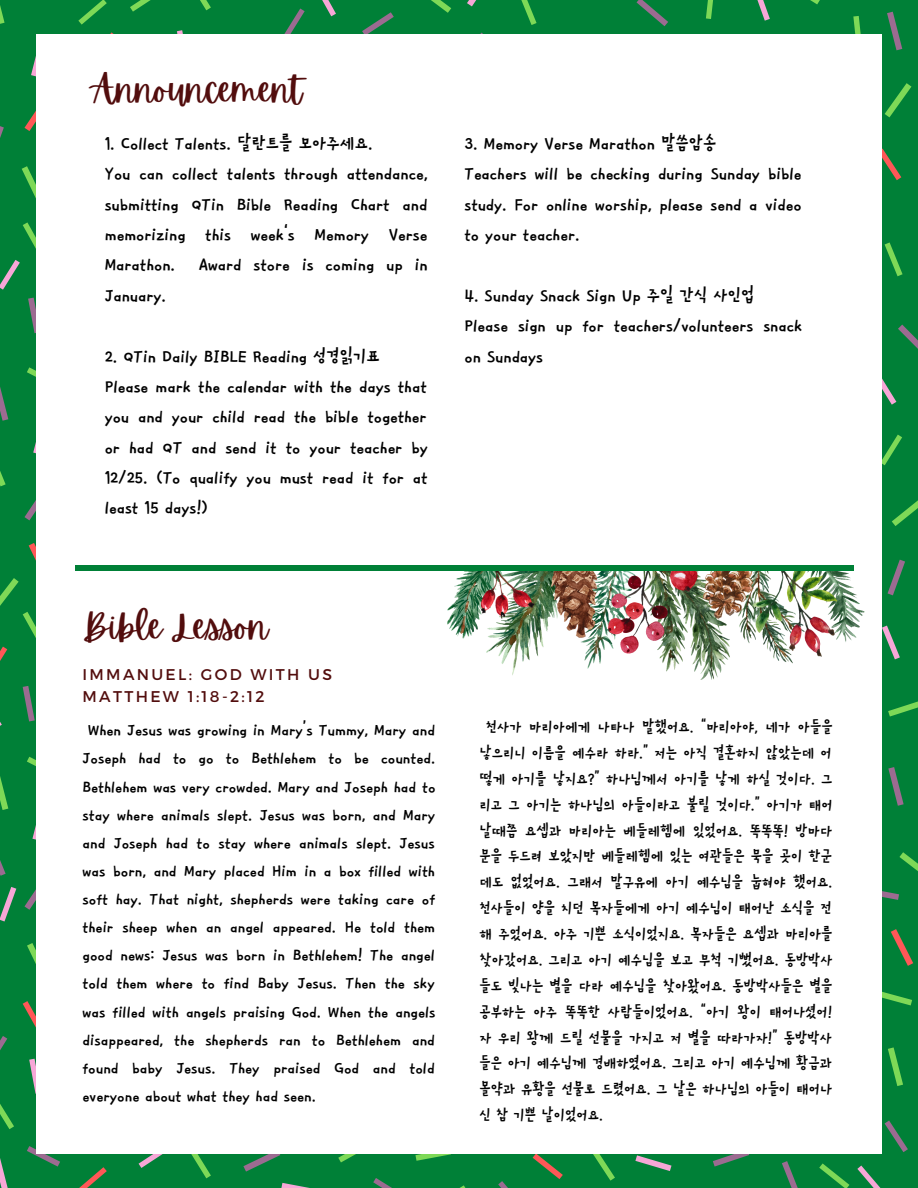
<style>
.page{position:relative;width:918px;height:1188px;background:#008037}
.page>*{position:absolute;margin:0;border:0;box-sizing:border-box;transform-origin:0 0}
.t1{font:35.55px "Apricots";color:#520d0d}
.t2{font:22.2px/30.3px "TT Cheotsarang R";color:#000}
.t3{font:20.4px/28.2px "TT Cheotsarang R";color:#000;text-align:justify}
.t4{font:18.9px/25.8px "TT Cheotsarang R";color:#000;text-align:justify}
.t5{font:15.6px/21.3px "Montserrat";letter-spacing:.15em;color:#520d0d}
</style>
<div class="page">
<svg style="left:28px;top:298px;width:9px;height:35px"></svg>
<svg style="left:0;top:126px;width:4px;height:12px"></svg>
<svg style="left:0;top:387px;width:8px;height:34px"></svg>
<svg style="left:23px;top:686px;width:12px;height:35px"></svg>
<svg style="left:25px;top:485px;width:12px;height:35px"></svg>
<svg style="left:888px;top:767px;width:16px;height:39px"></svg>
<svg style="left:888px;top:560px;width:17px;height:35px"></svg>
<svg style="left:898px;top:325px;width:20px;height:24px"></svg>
<svg style="left:498px;top:1181px;width:10px;height:7px"></svg>
<svg style="left:782px;top:1161px;width:16px;height:27px"></svg>
<svg style="left:713px;top:1154px;width:36px;height:13px"></svg>
<svg style="left:0;top:1036px;width:7px;height:14px"></svg>
<svg style="left:25px;top:875px;width:12px;height:35px"></svg>
<svg style="left:0;top:860px;width:6px;height:16px"></svg>
<svg style="left:243px;top:1154px;width:37px;height:18px"></svg>
<svg style="left:373px;top:1178px;width:19px;height:10px"></svg>
<svg style="left:885px;top:1121px;width:23px;height:31px"></svg>
<svg style="left:27px;top:1146px;width:33px;height:21px"></svg>
<svg style="left:362px;top:12px;width:32px;height:22px"></svg>
<svg style="left:284px;top:9px;width:21px;height:25px"></svg>
<svg style="left:887px;top:12px;width:15px;height:38px"></svg>
<svg style="left:881px;top:888px;width:18px;height:12px"></svg>
<svg style="left:637px;top:0;width:31px;height:26px"></svg>
<svg style="left:31px;top:39px;width:6px;height:38px"></svg>
<svg style="left:177px;top:30px;width:6px;height:4px"></svg>
<svg style="left:33px;top:415px;width:4px;height:39px"></svg>
<svg style="left:882px;top:626px;width:18px;height:33px"></svg>
<svg style="left:635px;top:1155px;width:36px;height:16px"></svg>
<svg style="left:32px;top:802px;width:5px;height:38px"></svg>
<svg style="left:29px;top:1059px;width:8px;height:35px"></svg>
<svg style="left:0;top:887px;width:16px;height:35px"></svg>
<svg style="left:281px;top:1183px;width:29px;height:5px"></svg>
<svg style="left:0;top:1158px;width:8px;height:30px"></svg>
<svg style="left:857px;top:1166px;width:24px;height:22px"></svg>
<svg style="left:139px;top:1154px;width:24px;height:14px"></svg>
<svg style="left:322px;top:0;width:14px;height:16px"></svg>
<svg style="left:467px;top:0;width:9px;height:6px"></svg>
<svg style="left:757px;top:0;width:13px;height:21px"></svg>
<svg style="left:25px;top:96px;width:12px;height:35px"></svg>
<svg style="left:23px;top:1001px;width:14px;height:33px"></svg>
<svg style="left:533px;top:1154px;width:30px;height:25px"></svg>
<svg style="left:79px;top:1167px;width:28px;height:21px"></svg>
<svg style="left:881px;top:149px;width:20px;height:31px"></svg>
<svg style="left:891px;top:929px;width:22px;height:37px"></svg>
<svg style="left:0;top:5px;width:5px;height:19px"></svg>
<svg style="left:22px;top:166px;width:15px;height:37px"></svg>
<svg style="left:0;top:222px;width:37px;height:68px"></svg>
<svg style="left:78px;top:0;width:29px;height:25px"></svg>
<svg style="left:130px;top:0;width:21px;height:12px"></svg>
<svg style="left:200px;top:0;width:11px;height:10px"></svg>
<svg style="left:0;top:543px;width:37px;height:134px"></svg>
<svg style="left:27px;top:367px;width:10px;height:21px"></svg>
<svg style="left:0;top:471px;width:6px;height:15px"></svg>
<svg style="left:881px;top:372px;width:21px;height:93px"></svg>
<svg style="left:892px;top:500px;width:26px;height:26px"></svg>
<svg style="left:885px;top:242px;width:18px;height:34px"></svg>
<svg style="left:0;top:776px;width:8px;height:34px"></svg>
<svg style="left:27px;top:943px;width:10px;height:37px"></svg>
<svg style="left:0;top:1104px;width:14px;height:25px"></svg>
<svg style="left:27px;top:757px;width:10px;height:20px"></svg>
<svg style="left:338px;top:1154px;width:18px;height:8px"></svg>
<svg style="left:593px;top:1154px;width:22px;height:27px"></svg>
<svg style="left:888px;top:1047px;width:15px;height:39px"></svg>
<svg style="left:819px;top:1163px;width:30px;height:25px"></svg>
<svg style="left:415px;top:1154px;width:36px;height:7px"></svg>
<svg style="left:191px;top:1154px;width:20px;height:24px"></svg>
<svg style="left:885px;top:83px;width:26px;height:34px"></svg>
<svg style="left:810px;top:0;width:10px;height:4px"></svg>
<svg style="left:521px;top:0;width:16px;height:25px"></svg>
<svg style="left:431px;top:0;width:20px;height:13px"></svg>
<svg style="left:853px;top:16px;width:8px;height:18px"></svg>
<svg style="left:881px;top:991px;width:31px;height:14px"></svg>
<svg style="left:888px;top:701px;width:30px;height:16px"></svg>
<svg style="left:899px;top:852px;width:19px;height:19px"></svg>
<svg style="left:706px;top:0;width:7px;height:19px"></svg>
<div style="left:37px;top:34px;width:844px;height:1120px;background:#fff"></div>
<div style="left:76px;top:565px;width:777px;height:6px;background:#008037"></div>
<img style="left:448px;top:571px;width:417px;height:108px">
<h1 class="t1" style="left:92px;top:69px;width:212px">Announcement</h1>
<p class="t2" style="left:105px;top:127px;width:324px">1. Collect Talents. 달란트를 모아주세요.<br>You can collect talents through attendance, submitting QTin Bible Reading Chart and memorizing this week's Memory Verse Marathon. Award store is coming up in January.</p>
<p class="t2" style="left:105px;top:340px;width:325px">2. QTin Daily BIBLE Reading 성경읽기표 Please mark the calendar with the days that you and your child read the bible together or had QT and send it to your teacher by 12/25. (To qualify you must read it for at least 15 days!)</p>
<p class="t2" style="left:464px;top:127px;width:339px">3. Memory Verse Marathon 말씀암송<br>Teachers will be checking during Sunday bible study. For online worship, please send a video to your teacher.</p>
<p class="t2" style="left:464px;top:279px;width:339px">4. Sunday Snack Sign Up 주일 간식 사인업<br>Please sign up for teachers/volunteers snack on Sundays</p>
<h1 class="t1" style="left:83px;top:606px;width:187px">Bible Lesson</h1>
<p class="t5" style="left:83px;top:663px;width:251px">IMMANUEL: GOD WITH US<br>MATTHEW 1:18-2:12</p>
<p class="t3" style="left:83px;top:715px;width:354px">When Jesus was growing in Mary’s Tummy, Mary and Joseph had to go to Bethlehem to be counted.<br>Bethlehem was very crowded. Mary and Joseph had to stay where animals slept. Jesus was born, and Mary and Joseph had to stay where animals slept. Jesus was born, and Mary placed Him in a box filled with soft hay. That night, shepherds were taking care of their sheep when an angel appeared. He told them good news: Jesus was born in Bethlehem! The angel told them where to find Baby Jesus. Then the sky was filled with angels praising God. When the angels disappeared, the shepherds ran to Bethlehem and found baby Jesus. They praised God and told everyone about what they had seen.</p>
<p class="t4" style="left:479px;top:713px;width:355px;text-indent:6px">천사가 마리아에게 나타나 말했어요. “마리아야, 네가 아들을 낳으리니 이름을 예수라 하라.” 저는 아직 결혼하지 않았는데 어 떻게 아기를 낳지요?” 하나님께서 아기를 낳게 하실 것이다. 그 리고 그 아기는 하나님의 아들이라고 불릴 것이다.” 아기가 태어 날때쯤 요셉과 마리아는 베들레헴에 있었어요. 똑똑똑! 방마다 문을 두드려 보았지만 베들레헴에 있는 여관들은 묵을 곳이 한군 데도 없었어요. 그래서 말구유에 아기 예수님을 눕혀야 했어요. 천사들이 양을 치던 목자들에게 아기 예수님이 태어난 소식을 전 해 주었어요. 아주 기쁜 소식이었지요. 목자들은 요셉과 마리아를 찾아갔어요. 그리고 아기 예수님을 보고 무척 기뻤어요. 동방박사 들도 빛나는 별을 다라 예수님을 찾아왔어요. 동방박사들은 별을 공부하는 아주 똑똑한 사람들이었어요. “아기 왕이 태어나셨어! 자 우리 왕께 드릴 선물을 가지고 저 별을 따라가자!” 동방박사 들은 아기 예수님께 경배하였어요. 그리고 아기 예수님께 황금과 몰약과 유황을 선물로 드렸어요. 그 날은 하나님의 아들이 태어나 신 참 기쁜 날이었어요.</p>
</div>
